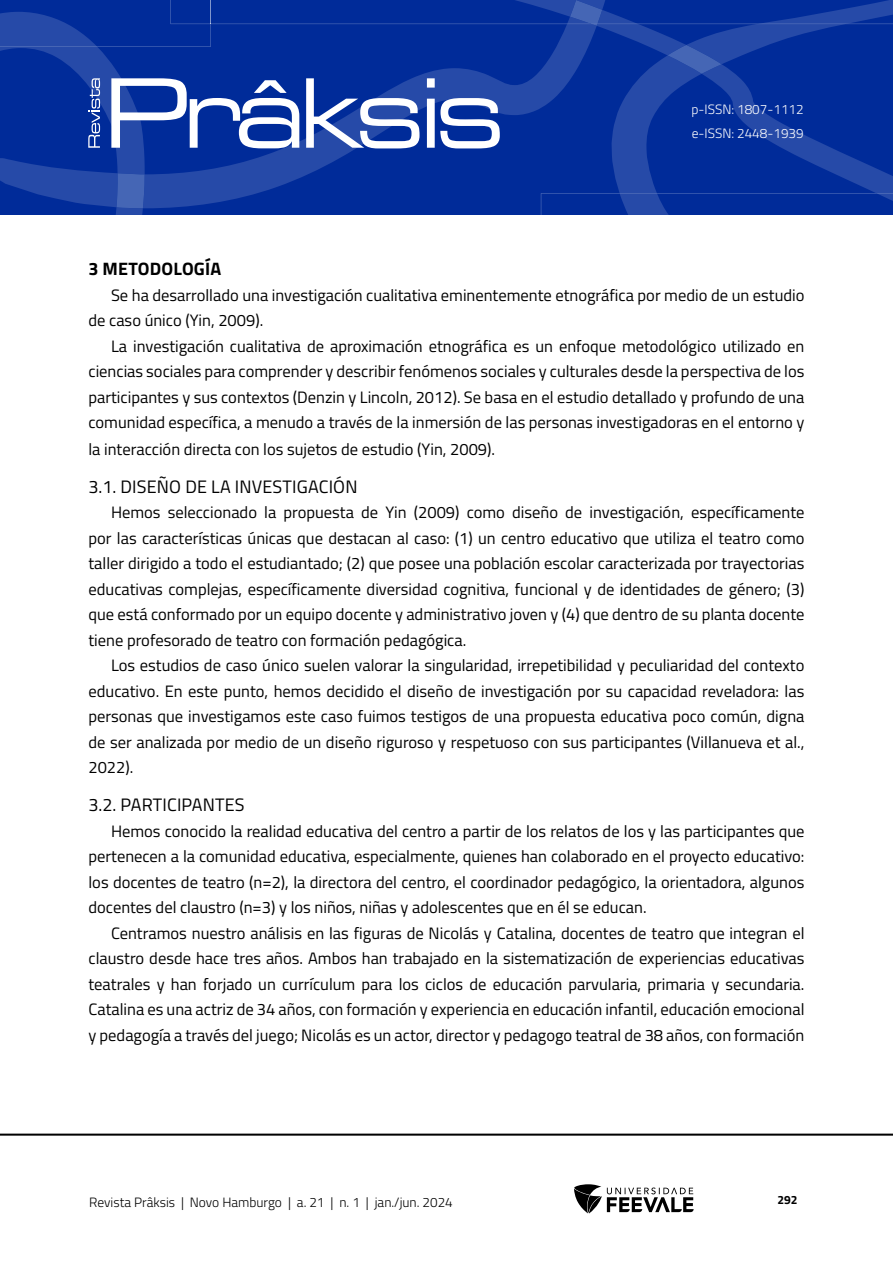
<style>
.page{position:relative;width:893px;height:1263px;background:#fff}
.page>*{position:absolute;margin:0;border:0;box-sizing:border-box;transform-origin:0 0}
.TUTULO_2{font:18px "Titillium Web";letter-spacing:.01em;color:#000}
.TITILO_1{font:700 18px "Titillium Web";letter-spacing:.01em;color:#000}
.Corpo_de_texto{font:16.5px/25.5px "Titillium Web";color:#000;text-align:justify}
.t1{font:300 13.5px "Titillium Web";color:#000}
.t2{font:300 13.5px/24px "Titillium Web";color:#fff}
.t3{font:700 12px "Titillium Web";color:#000}
</style>
<div class="page">
<hr style="left:0;top:1133px;width:893px;height:3px;background:#000">
<svg style="left:574px;top:1184px;width:120px;height:29px"></svg>
<svg style="left:0;top:0;width:893px;height:215px;background:#1239a0"></svg>
<p class="t2" style="left:691px;top:97px;width:114px">p-ISSN: 1807-1112 e-ISSN: 2448-1939</p>
<p class="TITILO_1" style="left:88px;top:255px;width:134px">3 METODOLOGÍA</p>
<p class="Corpo_de_texto" style="left:88px;top:282px;width:717px;text-indent:22px">Se ha desarrollado una investigación cualitativa eminentemente etnográfica por medio de un estudio de caso único (Yin, 2009).</p>
<p class="Corpo_de_texto" style="left:88px;top:333px;width:717px;text-indent:22px">La investigación cualitativa de aproximación etnográfica es un enfoque metodológico utilizado en ciencias sociales para comprender y describir fenómenos sociales y culturales desde la perspectiva de los participantes y sus contextos (Denzin y Lincoln, 2012). Se basa en el estudio detallado y profundo de una comunidad específica, a menudo a través de la inmersión de las personas investigadoras en el entorno y</p>
<p class="Corpo_de_texto" style="left:88px;top:436px;width:408px">la interacción directa con los sujetos de estudio (Yin, 2009).</p>
<p class="TUTULO_2" style="left:88px;top:473px;width:271px">3.1. DISEÑO DE LA INVESTIGACIÓN</p>
<p class="Corpo_de_texto" style="left:88px;top:499px;width:717px;text-indent:22px">Hemos seleccionado la propuesta de Yin (2009) como diseño de investigación, específicamente por las características únicas que destacan al caso: (1) un centro educativo que utiliza el teatro como taller dirigido a todo el estudiantado; (2) que posee una población escolar caracterizada por trayectorias educativas complejas, específicamente diversidad cognitiva, funcional y de identidades de género; (3) que está conformado por un equipo docente y administrativo joven y (4) que dentro de su planta docente tiene profesorado de teatro con formación pedagógica.</p>
<p class="Corpo_de_texto" style="left:88px;top:652px;width:717px;text-indent:22px">Los estudios de caso único suelen valorar la singularidad, irrepetibilidad y peculiaridad del contexto educativo. En este punto, hemos decidido el diseño de investigación por su capacidad reveladora: las personas que investigamos este caso fuimos testigos de una propuesta educativa poco común, digna de ser analizada por medio de un diseño riguroso y respetuoso con sus participantes (Villanueva et al., 2022).</p>
<p class="TUTULO_2" style="left:88px;top:791px;width:158px">3.2. PARTICIPANTES</p>
<p class="Corpo_de_texto" style="left:88px;top:817px;width:718px;text-indent:22px">Hemos conocido la realidad educativa del centro a partir de los relatos de los y las participantes que pertenecen a la comunidad educativa, especialmente, quienes han colaborado en el proyecto educativo: los docentes de teatro (n=2), la directora del centro, el coordinador pedagógico, la orientadora, algunos docentes del claustro (n=3) y los niños, niñas y adolescentes que en él se educan.</p>
<p class="Corpo_de_texto" style="left:88px;top:919px;width:717px;text-indent:22px">Centramos nuestro análisis en las figuras de Nicolás y Catalina, docentes de teatro que integran el claustro desde hace tres años. Ambos han trabajado en la sistematización de experiencias educativas teatrales y han forjado un currículum para los ciclos de educación parvularia, primaria y secundaria.<br>Catalina es una actriz de 34 años, con formación y experiencia en educación infantil, educación emocional y pedagogía a través del juego; Nicolás es un actor, director y pedagogo teatral de 38 años, con formación</p>
<p class="t1" style="left:89px;top:1192px;width:365px">Revista Prâksis | Novo Hamburgo | a. 21 | n. 1 | jan./jun. 2024</p>
<p class="t3" style="left:777px;top:1190px;width:22px">292</p>
</div>
